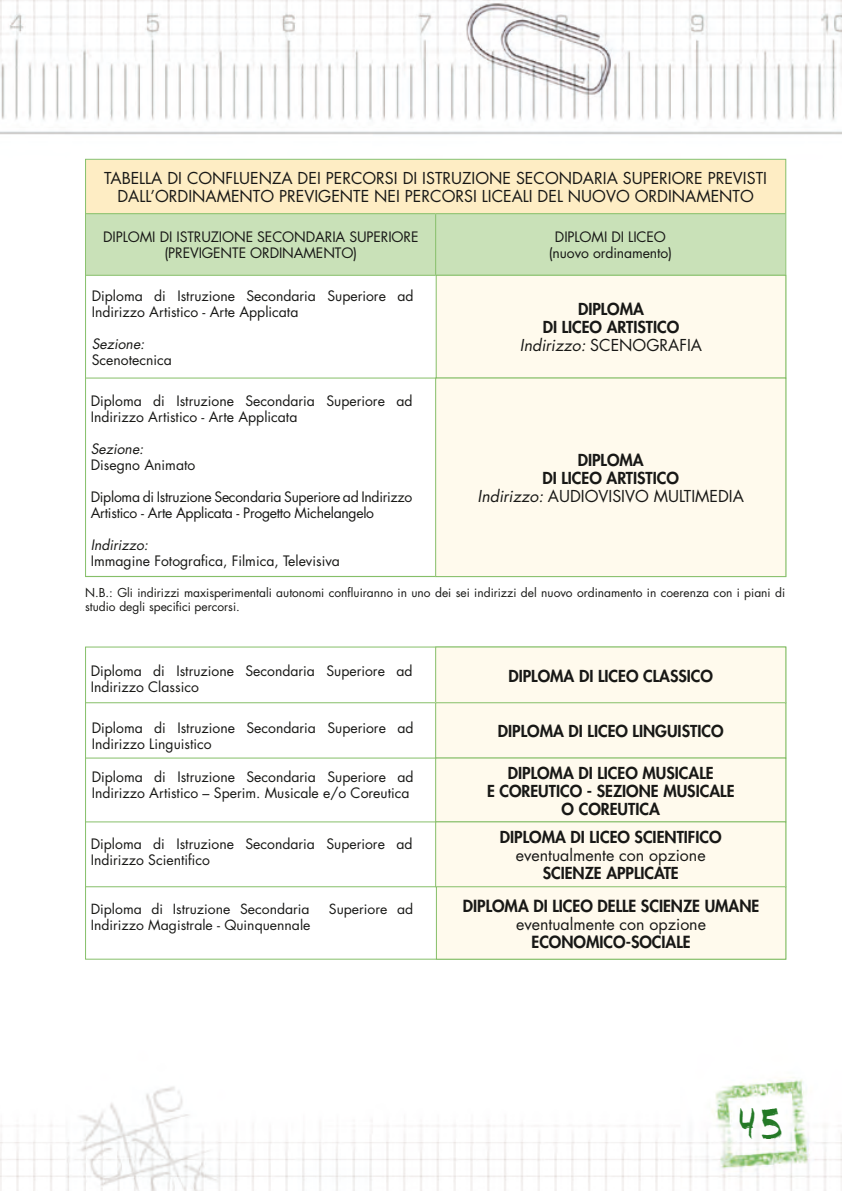
<style>
.page{position:relative;width:842px;height:1191px;background:#fff}
.page>*{position:absolute;margin:0;border:0;box-sizing:border-box;transform-origin:0 0}
.t1{font:44px "Caipirinha";color:#247926}
.t2{font:800 16.2px "Futura Std";color:#181816}
.t3{font:800 16px/18px "Futura Std";color:#181816;text-align:center}
.t4{font:16px "Futura Std";color:#181816}
.t5{font:14px/16px "Futura Std";color:#181816}
.t6{font:14px/16px "Futura Std";letter-spacing:-.02em;color:#181816}
.t7{font:italic 14px "Futura Std";color:#181816}
.t8{font:13.6px "Futura Std";color:#181816}
.t9{font:12px/14px "Futura Std";color:#181816}
.s1{font-weight:400;font-style:italic}
.s2{font-weight:400}
</style>
<div class="page">
<img style="left:0;top:0;width:842px;height:1191px">
<div style="left:86px;top:160px;width:699px;height:54px;background:#feedc4"></div>
<div style="left:87px;top:214px;width:697px;height:61px;background:#c9e1b8"></div>
<hr style="left:86px;top:213px;width:350px;height:1px;background:#86bf69">
<hr style="left:436px;top:213px;width:349px;height:1px;background:#86bf69">
<hr style="left:435px;top:214px;width:1px;height:61px;background:#86bf69">
<hr style="left:86px;top:275px;width:350px;height:1px;background:#86bf69">
<hr style="left:86px;top:576px;width:350px;height:1px;background:#86bf69">
<div style="left:436px;top:275px;width:350px;height:103px;background:#fffaed"></div>
<div style="left:436px;top:275px;width:350px;height:103px;border:1px solid #86bf69"></div>
<div style="left:436px;top:378px;width:350px;height:198px;background:#fffaed"></div>
<div style="left:435px;top:377px;width:351px;height:200px;border:1px solid #86bf69"></div>
<div style="left:436px;top:647px;width:350px;height:55px;background:#fffaed"></div>
<div style="left:435px;top:646px;width:351px;height:57px;border:1px solid #86bf69"></div>
<hr style="left:86px;top:377px;width:350px;height:1px;background:#86bf69">
<hr style="left:86px;top:702px;width:350px;height:1px;background:#86bf69">
<div style="left:436px;top:702px;width:350px;height:56px;background:#fffaed"></div>
<div style="left:435px;top:702px;width:351px;height:56px;border:1px solid #86bf69"></div>
<div style="left:436px;top:758px;width:350px;height:64px;background:#fffaed"></div>
<div style="left:435px;top:757px;width:351px;height:65px;border:1px solid #86bf69"></div>
<hr style="left:86px;top:757px;width:350px;height:1px;background:#86bf69">
<div style="left:436px;top:822px;width:350px;height:64px;background:#fffaed"></div>
<div style="left:435px;top:821px;width:351px;height:66px;border:1px solid #86bf69"></div>
<hr style="left:85px;top:821px;width:350px;height:1px;background:#86bf69">
<hr style="left:86px;top:886px;width:350px;height:1px;background:#86bf69">
<div style="left:436px;top:886px;width:350px;height:73px;background:#fffaed"></div>
<div style="left:436px;top:886px;width:350px;height:73px;border:1px solid #86bf69"></div>
<p class="t4" style="left:104px;top:168px;width:10px">tabella</p>
<p class="t4" style="left:167px;top:168px;width:32px">di confluenza</p>
<p class="t4" style="left:298px;top:168px;width:8px">dei</p>
<p class="t4" style="left:326px;top:168px;width:10px">percorsi</p>
<p class="t4" style="left:403px;top:168px;width:30px">di istruzione</p>
<p class="t4" style="left:516px;top:168px;width:12px">secondaria</p>
<p class="t4" style="left:623px;top:168px;width:10px">superiore</p>
<p class="t4" style="left:708px;top:168px;width:9px">previsti</p>
<p class="t4" style="left:117px;top:186px;width:10px">dall</p>
<p class="t4" style="left:150px;top:186px;width:17px">’ordinamento</p>
<p class="t4" style="left:279px;top:186px;width:10px">previgente</p>
<p class="t4" style="left:374px;top:186px;width:9px">nei</p>
<p class="t4" style="left:405px;top:186px;width:10px">percorsi</p>
<p class="t4" style="left:482px;top:186px;width:8px">liceali</p>
<p class="t4" style="left:538px;top:186px;width:10px">del</p>
<p class="t4" style="left:568px;top:186px;width:13px">nuovo</p>
<p class="t4" style="left:635px;top:186px;width:12px">ordinamento</p>
<p class="t5" style="left:103px;top:229px;width:317px;text-align:center">DIPLOMI DI ISTRUZIONE SECONDARIA SUPERIORE (PREVIGENTE ORDINAMENTO)</p>
<p class="t5" style="left:549px;top:229px;width:125px;text-align:center">DIPLOMI DI LICEO (nuovo ordinamento)</p>
<p class="t5" style="left:92px;top:288px;width:323px">Diploma di Istruzione Secondaria Superiore ad<br>Indirizzo Artistico - Arte Applicata</p>
<p class="t7" style="left:92px;top:335px;width:54px">Sezione:</p>
<p class="t5" style="left:92px;top:352px;width:82px">Scenotecnica</p>
<p class="t3" style="left:520px;top:300px;width:184px">DIPLOMA<br>DI LICEO ARTISTICO<br><span class="s1">Indirizzo:</span> <span class="s2">SCENOGRAFIA</span></p>
<p class="t5" style="left:91px;top:393px;width:323px">Diploma di Istruzione Secondaria Superiore ad<br>Indirizzo Artistico - Arte Applicata</p>
<p class="t7" style="left:91px;top:440px;width:54px">Sezione:</p>
<p class="t5" style="left:91px;top:457px;width:106px">Disegno Animato</p>
<p class="t6" style="left:91px;top:489px;width:323px">Diploma di Istruzione Secondaria Superiore ad Indirizzo<br>Artistico - Arte Applicata - Progetto Michelangelo</p>
<p class="t7" style="left:91px;top:536px;width:59px">Indirizzo:</p>
<p class="t5" style="left:91px;top:553px;width:251px">Immagine Fotografica, Filmica, Televisiva</p>
<p class="t3" style="left:477px;top:451px;width:268px">DIPLOMA<br>DI LICEO ARTISTICO<br><span class="s1">Indirizzo:</span> <span class="s2">AUDIOVISIVO MULTIMEDIA</span></p>
<p class="t9" style="left:85px;top:585px;width:702px">N.B.: Gli indirizzi maxisperimentali autonomi confluiranno in uno dei sei indirizzi del nuovo ordinamento in coerenza con i piani di studio degli specifici percorsi.</p>
<p class="t5" style="left:91px;top:663px;width:323px">Diploma di Istruzione Secondaria Superiore ad<br>Indirizzo Classico</p>
<p class="t3" style="left:508px;top:666px;width:206px">DIPLOMA DI LICEO CLASSICO</p>
<p class="t5" style="left:92px;top:719px;width:323px">Diploma di Istruzione Secondaria Superiore ad<br>Indirizzo Linguistico</p>
<p class="t3" style="left:498px;top:722px;width:227px">DIPLOMA DI LICEO LINGUISTICO</p>
<p class="t5" style="left:92px;top:769px;width:323px">Diploma di Istruzione Secondaria Superiore ad<br>Indirizzo Artistico – Sperim. Musicale e/o Coreutica</p>
<p class="t3" style="left:487px;top:763px;width:249px">DIPLOMA DI LICEO MUSICALE<br>E COREUTICO - SEZIONE MUSICALE<br>O COREUTICA</p>
<p class="t5" style="left:91px;top:835px;width:323px">Diploma di Istruzione Secondaria Superiore ad<br>Indirizzo Scientifico</p>
<p class="t8" style="left:91px;top:900px;width:220px">Diploma di Istruzione Secondaria</p>
<p class="t8" style="left:329px;top:900px;width:86px">Superiore ad</p>
<p class="t8" style="left:91px;top:916px;width:221px">Indirizzo Magistrale - Quinquennale</p>
<p class="t3" style="left:500px;top:828px;width:223px">DIPLOMA DI LICEO SCIENTIFICO</p>
<p class="t4" style="left:516px;top:845px;width:191px">eventualmente con opzione</p>
<p class="t3" style="left:543px;top:864px;width:138px">SCIENZE APPLICATE</p>
<p class="t2" style="left:463px;top:895px;width:298px">DIPLOMA DI LICEO DELLE SCIENZE UMANE</p>
<p class="t4" style="left:516px;top:913px;width:191px">eventualmente con opzione</p>
<p class="t2" style="left:531px;top:931px;width:12px">ECONOMICO</p>
<p class="t2" style="left:626px;top:931px;width:15px">-SOCIALE</p>
<h1 class="t1" style="left:740px;top:1097px;width:45px">45</h1>
</div>
